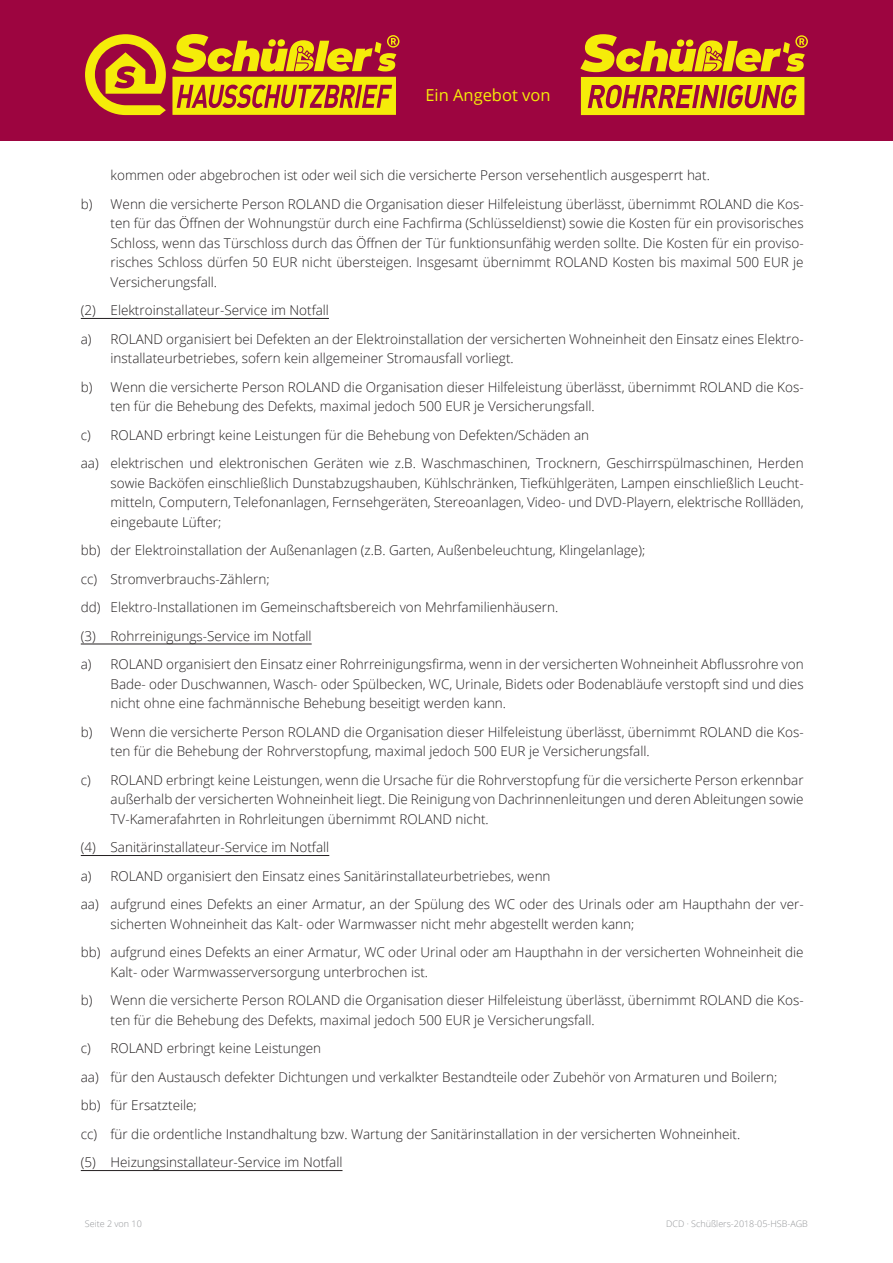
<style>
.page{position:relative;width:893px;height:1263px;background:#fff}
.page>*{position:absolute;margin:0;border:0;box-sizing:border-box;transform-origin:0 0}
.t1{font:16.5px "Open Sans";color:#f5ec09}
.t2{font:300 13.5px/28.5px "Open Sans";color:#231f20}
.t3{font:300 9px "Open Sans";color:#939598}
</style>
<div class="page">
<hr style="left:81px;top:318px;width:248px;height:1px;background:#231f20">
<hr style="left:81px;top:644px;width:231px;height:1px;background:#231f20">
<hr style="left:81px;top:855px;width:248px;height:1px;background:#231f20">
<hr style="left:81px;top:1170px;width:261px;height:1px;background:#231f20">
<div style="left:0;top:0;width:893px;height:140px;background:#9d0540"></div>
<svg style="left:172px;top:34px;width:227px;height:81px"></svg>
<svg style="left:85px;top:34px;width:81px;height:81px"></svg>
<svg style="left:580px;top:34px;width:228px;height:81px"></svg>
<p class="t1" style="left:425px;top:84px;width:127px">Ein Angebot von</p>
<p class="t2" style="left:81px;top:161px;width:724px;text-indent:30px">kommen oder abgebrochen ist oder weil sich die versicherte Person versehentlich ausgesperrt hat.<br>b) Wenn die versicherte Person ROLAND die Organisation dieser Hilfeleistung überlässt, übernimmt ROLAND die Kos-</p>
<p class="t2" style="left:111px;top:213px;width:695px;line-height:19.5px;text-align:justify">ten für das Öffnen der Wohnungstür durch eine Fachfirma (Schlüsseldienst) sowie die Kosten für ein provisorisches Schloss, wenn das Türschloss durch das Öffnen der Tür funktionsunfähig werden sollte. Die Kosten für ein proviso&shy;risches Schloss dürfen 50 EUR nicht übersteigen. Insgesamt übernimmt ROLAND Kosten bis maximal 500 EUR je Versicherungsfall.</p>
<p class="t2" style="left:81px;top:296px;width:724px">(2) Elektroinstallateur-Service im Notfall<br>a) ROLAND organisiert bei Defekten an der Elektroinstallation der versicherten Wohneinheit den Einsatz eines Elektro-</p>
<p class="t2" style="left:81px;top:344px;width:724px;text-indent:30px">installateurbetriebes, sofern kein allgemeiner Stromausfall vorliegt.<br>b) Wenn die versicherte Person ROLAND die Organisation dieser Hilfeleistung überlässt, übernimmt ROLAND die Kos-</p>
<p class="t2" style="left:81px;top:392px;width:724px;text-indent:30px">ten für die Behebung des Defekts, maximal jedoch 500 EUR je Versicherungsfall.<br>c) ROLAND erbringt keine Leistungen für die Behebung von Defekten/Schäden an<br>aa) elektrischen und elektronischen Geräten wie z.B. Waschmaschinen, Trocknern, Geschirrspülmaschinen, Herden</p>
<p class="t2" style="left:111px;top:473px;width:695px;line-height:19.5px;text-align:justify">sowie Backöfen einschließlich Dunstabzugshauben, Kühlschränken, Tiefkühlgeräten, Lampen einschließlich Leucht&shy;mitteln, Computern, Telefonanlagen, Fernsehgeräten, Stereoanlagen, Video- und DVD-Playern, elektrische Rollläden, eingebaute Lüfter;</p>
<p class="t2" style="left:81px;top:536px;width:724px">bb) der Elektroinstallation der Außenanlagen (z.B. Garten, Außenbeleuchtung, Klingelanlage);<br>cc) Stromverbrauchs-Zählern;<br>dd) Elektro-Installationen im Gemeinschaftsbereich von Mehrfamilienhäusern.<br>(3) Rohrreinigungs-Service im Notfall<br>a) ROLAND organisiert den Einsatz einer Rohrreinigungsfirma, wenn in der versicherten Wohneinheit Abflussrohre von</p>
<p class="t2" style="left:111px;top:674px;width:695px;line-height:19.5px">Bade- oder Duschwannen, Wasch- oder Spülbecken, WC, Urinale, Bidets oder Bodenabläufe verstopft sind und dies nicht ohne eine fachmännische Behebung beseitigt werden kann.</p>
<p class="t2" style="left:111px;top:722px;width:695px;line-height:19.5px;text-indent:-30px">b) Wenn die versicherte Person ROLAND die Organisation dieser Hilfeleistung überlässt, übernimmt ROLAND die Kos&shy;ten für die Behebung der Rohrverstopfung, maximal jedoch 500 EUR je Versicherungsfall.</p>
<p class="t2" style="left:111px;top:770px;width:695px;line-height:19.5px;text-align:justify;text-indent:-30px">c) ROLAND erbringt keine Leistungen, wenn die Ursache für die Rohrverstopfung für die versicherte Person erkennbar außerhalb der versicherten Wohneinheit liegt. Die Reinigung von Dachrinnenleitungen und deren Ableitungen sowie TV-Kamerafahrten in Rohrleitungen übernimmt ROLAND nicht.</p>
<p class="t2" style="left:81px;top:833px;width:724px">(4) Sanitärinstallateur-Service im Notfall<br>a) ROLAND organisiert den Einsatz eines Sanitärinstallateurbetriebes, wenn<br>aa) aufgrund eines Defekts an einer Armatur, an der Spülung des WC oder des Urinals oder am Haupthahn der ver-</p>
<p class="t2" style="left:81px;top:909px;width:724px;text-indent:30px">sicherten Wohneinheit das Kalt- oder Warmwasser nicht mehr abgestellt werden kann;<br>bb) aufgrund eines Defekts an einer Armatur, WC oder Urinal oder am Haupthahn in der versicherten Wohneinheit die</p>
<p class="t2" style="left:81px;top:957px;width:724px;text-indent:30px">Kalt- oder Warmwasserversorgung unterbrochen ist.<br>b) Wenn die versicherte Person ROLAND die Organisation dieser Hilfeleistung überlässt, übernimmt ROLAND die Kos-</p>
<p class="t2" style="left:81px;top:1005px;width:698px;text-indent:30px">ten für die Behebung des Defekts, maximal jedoch 500 EUR je Versicherungsfall.<br>c) ROLAND erbringt keine Leistungen<br>aa) für den Austausch defekter Dichtungen und verkalkter Bestandteile oder Zubehör von Armaturen und Boilern; bb) für Ersatzteile;<br>cc) für die ordentliche Instandhaltung bzw. Wartung der Sanitärinstallation in der versicherten Wohneinheit.<br>(5) Heizungsinstallateur-Service im Notfall</p>
<p class="t3" style="left:85px;top:1218px;width:58px">Seite 2 von 10</p>
<p class="t3" style="left:666px;top:1218px;width:143px">DCD · Schüßlers-2018-05-HSB-AGB</p>
</div>
